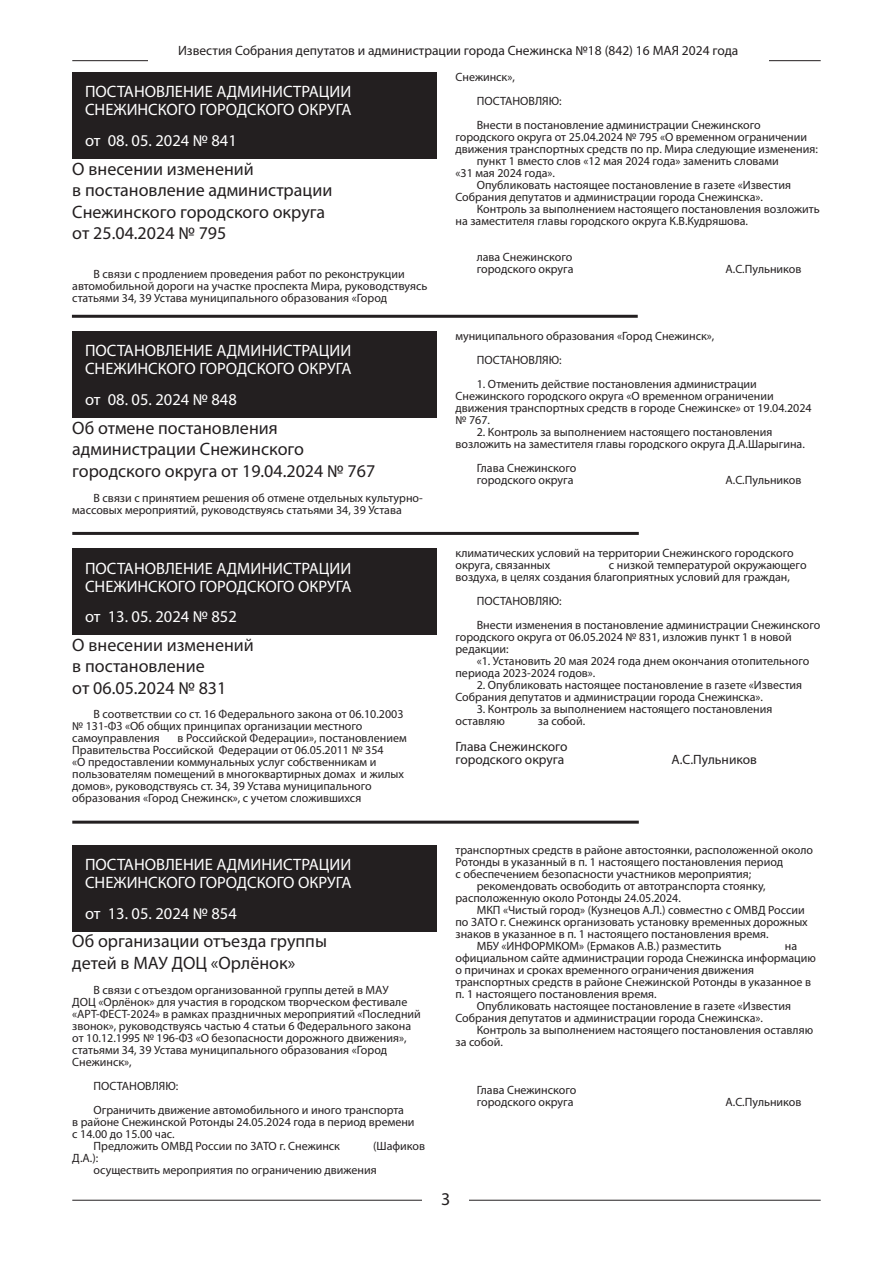
<style>
.page{position:relative;width:893px;height:1263px;background:#fff}
.page>*{position:absolute;margin:0;border:0;box-sizing:border-box;transform-origin:0 0}
.ПОДВЫВОРОТ10{font:18px "Myriad Pro";color:#231f20}
.Постановление{font:16.5px/18px "Myriad Pro";color:#fff}
.Содержание_Суть{font:13.5px "Myriad Pro";color:#231f20}
.Основной_8-8{font:12px/12px "Myriad Pro";color:#231f20}
</style>
<div class="page">
<hr style="left:72px;top:60px;width:749px;height:1px;background:#231f20">
<hr style="left:72px;top:1200px;width:749px;height:1px;background:#231f20">
<div style="left:148px;top:39px;width:621px;height:23px;background:#fff"></div>
<div style="left:423px;top:1190px;width:46px;height:22px;background:#fff"></div>
<div style="left:72px;top:72px;width:365px;height:87px;background:#231f20"></div>
<div style="left:72px;top:331px;width:365px;height:87px;background:#231f20"></div>
<hr style="left:72px;top:315px;width:566px;height:3px;background:#231f20">
<div style="left:72px;top:548px;width:365px;height:87px;background:#231f20"></div>
<hr style="left:72px;top:532px;width:567px;height:3px;background:#231f20">
<div style="left:72px;top:845px;width:365px;height:86px;background:#231f20"></div>
<hr style="left:72px;top:821px;width:567px;height:3px;background:#231f20">
<p class="Содержание_Суть" style="left:178px;top:42px;width:562px">Известия Собрания депутатов и администрации города Снежинска №18 (842) 16 МАЯ 2024 года</p>
<p class="Постановление" style="left:85px;top:83px;width:268px">ПОСТАНОВЛЕНИЕ АДМИНИСТРАЦИИ<br>СНЕЖИНСКОГО ГОРОДСКОГО ОКРУГА</p>
<p class="Постановление" style="left:85px;top:131px;width:153px">от 08. 05. 2024 № 841</p>
<p class="ПОДВЫВОРОТ10" style="left:72px;top:157px;width:183px">О внесении изменений</p>
<p class="ПОДВЫВОРОТ10" style="left:72px;top:179px;width:262px">в постановление администрации</p>
<p class="ПОДВЫВОРОТ10" style="left:72px;top:201px;width:254px">Снежинского городского округа</p>
<p class="ПОДВЫВОРОТ10" style="left:72px;top:222px;width:156px">от 25.04.2024 № 795</p>
<p class="Основной_8-8" style="left:72px;top:268px;width:357px;text-indent:21px">В связи с продлением проведения работ по реконструкции автомобильной дороги на участке проспекта Мира, руководствуясь статьями 34, 39 Устава муниципального образования «Город</p>
<p class="Постановление" style="left:85px;top:342px;width:268px">ПОСТАНОВЛЕНИЕ АДМИНИСТРАЦИИ<br>СНЕЖИНСКОГО ГОРОДСКОГО ОКРУГА</p>
<p class="Постановление" style="left:85px;top:390px;width:153px">от 08. 05. 2024 № 848</p>
<p class="ПОДВЫВОРОТ10" style="left:72px;top:416px;width:207px">Об отмене постановления</p>
<p class="ПОДВЫВОРОТ10" style="left:72px;top:438px;width:233px">администрации Снежинского</p>
<p class="ПОДВЫВОРОТ10" style="left:72px;top:460px;width:304px">городского округа от 19.04.2024 № 767</p>
<p class="Основной_8-8" style="left:72px;top:492px;width:352px;text-indent:21px">В связи с принятием решения об отмене отдельных культурно&shy;массовых мероприятий, руководствуясь статьями 34, 39 Устава</p>
<p class="Постановление" style="left:85px;top:559px;width:268px">ПОСТАНОВЛЕНИЕ АДМИНИСТРАЦИИ<br>СНЕЖИНСКОГО ГОРОДСКОГО ОКРУГА</p>
<p class="Постановление" style="left:85px;top:607px;width:153px">от 13. 05. 2024 № 852</p>
<p class="ПОДВЫВОРОТ10" style="left:72px;top:633px;width:183px">О внесении изменений</p>
<p class="ПОДВЫВОРОТ10" style="left:72px;top:655px;width:134px">в постановление</p>
<p class="ПОДВЫВОРОТ10" style="left:72px;top:677px;width:156px">от 06.05.2024 № 831</p>
<p class="Основной_8-8" style="left:72px;top:708px;width:333px;text-indent:21px">В соответствии со ст. 16 Федерального закона от 06.10.2003 № 131-ФЗ «Об общих принципах организации местного самоуправления</p>
<p class="Основной_8-8" style="left:72px;top:732px;width:336px;text-indent:105px">в Российской Федерации», постановлением Правительства Российской Федерации от 06.05.2011 № 354<br>«О предоставлении коммунальных услуг собственникам и пользователям помещений в многоквартирных домах и жилых домов», руководствуясь ст. 34, 39 Устава муниципального образования «Город Снежинск», с учетом сложившихся</p>
<p class="Основной_8-8" style="left:455px;top:71px;width:61px">Снежинск»,</p>
<p class="Основной_8-8" style="left:477px;top:95px;width:86px">ПОСТАНОВЛЯЮ:</p>
<p class="Основной_8-8" style="left:455px;top:119px;width:364px;text-indent:21px">Внести в постановление администрации Снежинского городского округа от 25.04.2024 № 795 «О временном ограничении движения транспортных средств по пр. Мира следующие изменения:</p>
<p class="Основной_8-8" style="left:455px;top:155px;width:325px;text-indent:21px">пункт 1 вместо слов «12 мая 2024 года» заменить словами «31 мая 2024 года».</p>
<p class="Основной_8-8" style="left:455px;top:179px;width:337px;text-indent:21px">Опубликовать настоящее постановление в газете «Известия<br>Собрания депутатов и администрации города Снежинска».</p>
<p class="Основной_8-8" style="left:455px;top:203px;width:366px;text-indent:21px">Контроль за выполнением настоящего постановления возложить на заместителя главы городского округа К.В.Кудряшова.</p>
<p class="Основной_8-8" style="left:477px;top:251px;width:97px">лава Снежинского</p>
<p class="Основной_8-8" style="left:477px;top:263px;width:98px">городского округа</p>
<p class="Основной_8-8" style="left:725px;top:263px;width:78px">А.С.Пульников</p>
<p class="Основной_8-8" style="left:455px;top:330px;width:260px">муниципального образования «Город Снежинск»,</p>
<p class="Основной_8-8" style="left:477px;top:354px;width:86px">ПОСТАНОВЛЯЮ:</p>
<p class="Основной_8-8" style="left:455px;top:378px;width:358px;text-indent:21px">1. Отменить действие постановления администрации Снежинского городского округа «О временном ограничении движения транспортных средств в городе Снежинске» от 19.04.2024 № 767.</p>
<p class="Основной_8-8" style="left:455px;top:426px;width:351px;text-indent:21px">2. Контроль за выполнением настоящего постановления возложить на заместителя главы городского округа Д.А.Шарыгина.</p>
<p class="Основной_8-8" style="left:477px;top:462px;width:101px">Глава Снежинского</p>
<p class="Основной_8-8" style="left:477px;top:474px;width:98px">городского округа</p>
<p class="Основной_8-8" style="left:725px;top:474px;width:78px">А.С.Пульников</p>
<p class="Основной_8-8" style="left:455px;top:547px;width:340px">климатических условий на территории Снежинского городского округа, связанных</p>
<p class="Основной_8-8" style="left:455px;top:559px;width:353px;text-indent:153px">с низкой температурой окружающего воздуха, в целях создания благоприятных условий для граждан,</p>
<p class="Основной_8-8" style="left:477px;top:595px;width:86px">ПОСТАНОВЛЯЮ:</p>
<p class="Основной_8-8" style="left:455px;top:619px;width:367px;text-indent:21px">Внести изменения в постановление администрации Снежинского городского округа от 06.05.2024 № 831, изложив пункт 1 в новой редакции:</p>
<p class="Основной_8-8" style="left:455px;top:655px;width:355px;text-indent:21px">«1. Установить 20 мая 2024 года днем окончания отопительного периода 2023-2024 годов».</p>
<p class="Основной_8-8" style="left:455px;top:679px;width:348px;text-indent:21px">2. Опубликовать настоящее постановление в газете «Известия<br>Собрания депутатов и администрации города Снежинска».</p>
<p class="Основной_8-8" style="left:455px;top:703px;width:318px;text-indent:21px">3. Контроль за выполнением настоящего постановления оставляю</p>
<p class="Основной_8-8" style="left:538px;top:715px;width:49px">за собой.</p>
<p class="Содержание_Суть" style="left:455px;top:738px;width:114px">Глава Снежинского</p>
<p class="Содержание_Суть" style="left:455px;top:752px;width:110px">городского округа</p>
<p class="Содержание_Суть" style="left:671px;top:752px;width:87px">А.С.Пульников</p>
<p class="Постановление" style="left:85px;top:855px;width:268px">ПОСТАНОВЛЕНИЕ АДМИНИСТРАЦИИ<br>СНЕЖИНСКОГО ГОРОДСКОГО ОКРУГА</p>
<p class="Постановление" style="left:85px;top:904px;width:153px">от 13. 05. 2024 № 854</p>
<p class="ПОДВЫВОРОТ10" style="left:72px;top:930px;width:256px">Об организации отъезда группы</p>
<p class="ПОДВЫВОРОТ10" style="left:72px;top:951px;width:224px">детей в МАУ ДОЦ «Орлёнок»</p>
<p class="Основной_8-8" style="left:72px;top:984px;width:350px;text-indent:21px">В связи с отъездом организованной группы детей в МАУ<br>ДОЦ «Орлёнок» для участия в городском творческом фестивале «АРТ-ФЕСТ-2024» в рамках праздничных мероприятий «Последний звонок», руководствуясь частью 4 статьи 6 Федерального закона от 10.12.1995 № 196-ФЗ «О безопасности дорожного движения», статьями 34, 39 Устава муниципального образования «Город Снежинск»,</p>
<p class="Основной_8-8" style="left:94px;top:1080px;width:86px">ПОСТАНОВЛЯЮ:</p>
<p class="Основной_8-8" style="left:72px;top:1104px;width:344px;text-indent:21px">Ограничить движение автомобильного и иного транспорта<br>в районе Снежинской Ротонды 24.05.2024 года в период времени с 14.00 до 15.00 час.</p>
<p class="Основной_8-8" style="left:94px;top:1140px;width:248px">Предложить ОМВД России по ЗАТО г. Снежинск</p>
<p class="Основной_8-8" style="left:373px;top:1140px;width:53px">(Шафиков</p>
<p class="Основной_8-8" style="left:72px;top:1152px;width:28px">Д.А.):</p>
<p class="Основной_8-8" style="left:94px;top:1164px;width:285px">осуществить мероприятия по ограничению движения</p>
<p class="Основной_8-8" style="left:455px;top:844px;width:359px">транспортных средств в районе автостоянки, расположенной около<br>Ротонды в указанный в п. 1 настоящего постановления период<br>с обеспечением безопасности участников мероприятия;</p>
<p class="Основной_8-8" style="left:455px;top:880px;width:312px;text-indent:21px">рекомендовать освободить от автотранспорта стоянку, расположенную около Ротонды 24.05.2024.</p>
<p class="Основной_8-8" style="left:455px;top:904px;width:354px;text-indent:21px">МКП «Чистый город» (Кузнецов А.Л.) совместно с ОМВД России по ЗАТО г. Снежинск организовать установку временных дорожных знаков в указанное в п. 1 настоящего постановления время.</p>
<p class="Основной_8-8" style="left:477px;top:940px;width:246px">МБУ «ИНФОРМКОМ» (Ермаков А.В.) разместить</p>
<p class="Основной_8-8" style="left:455px;top:940px;width:362px;text-indent:329px">на официальном сайте администрации города Снежинска информацию о причинах и сроках временного ограничения движения транспортных средств в районе Снежинской Ротонды в указанное в п. 1 настоящего постановления время.</p>
<p class="Основной_8-8" style="left:455px;top:1000px;width:337px;text-indent:21px">Опубликовать настоящее постановление в газете «Известия<br>Собрания депутатов и администрации города Снежинска».</p>
<p class="Основной_8-8" style="left:455px;top:1024px;width:359px;text-indent:21px">Контроль за выполнением настоящего постановления оставляю за собой.</p>
<p class="Основной_8-8" style="left:477px;top:1084px;width:101px">Глава Снежинского</p>
<p class="Основной_8-8" style="left:477px;top:1096px;width:98px">городского округа</p>
<p class="Основной_8-8" style="left:725px;top:1096px;width:78px">А.С.Пульников</p>
<h1 class="ПОДВЫВОРОТ10" style="left:441px;top:1188px;width:11px">3</h1>
</div>
